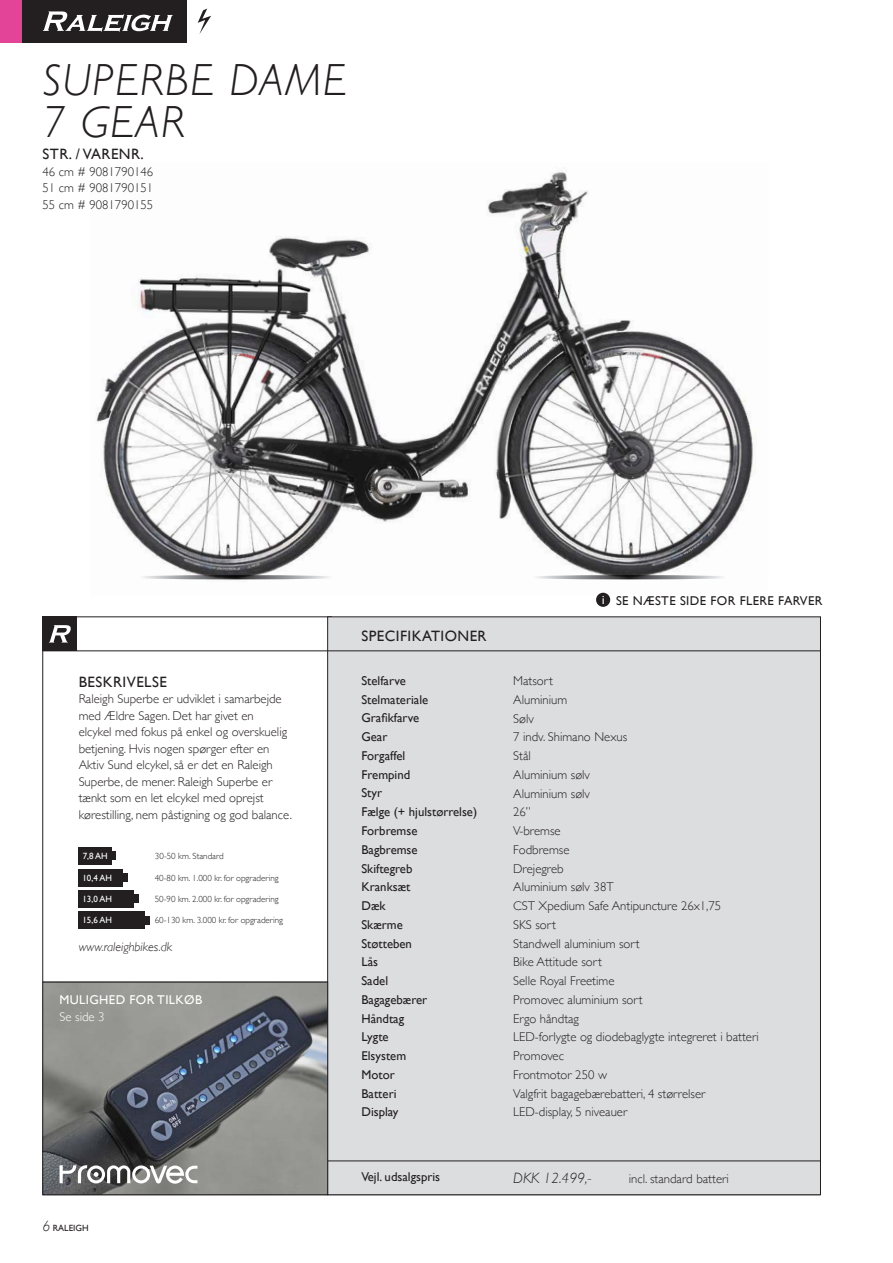
<style>
.page{position:relative;width:893px;height:1263px;background:#fff}
.page>*{position:absolute;margin:0;border:0;box-sizing:border-box;transform-origin:0 0}
.Overskrift{font:italic 300 45px "Gill Sans";letter-spacing:.03em;color:#231f20}
.Mellemrubrik{font:15px "Gill Sans";letter-spacing:.03em;color:#231f20}
.Pris{font:italic 300 15px "Gill Sans";color:#231f20}
.Specs__light{font:300 12.75px "Gill Sans";color:#231f20}
.Brødtekst{font:300 12.75px/16.5px "Gill Sans";color:#231f20}
.Specs__bold{font:12.75px "Gill Sans";color:#231f20}
.Mellemrubrik-2{font:12.75px "Gill Sans";letter-spacing:.03em;color:#231f20}
.t1{font:italic 300 12.75px "Gill Sans";color:#231f20}
.Mellemrubrik-3{font:12.75px "Gill Sans";letter-spacing:.03em;color:#fff}
.Brødtekst-2{font:300 12.75px "Gill Sans";color:#fff}
.t2{font:300 9px "Gill Sans";color:#231f20}
.t3{font:9px "Gill Sans";color:#fff}
.t4{font:9px "Gill Sans";color:#231f20}
.s1{font-weight:300;font-style:italic;font-size:15px}
</style>
<div class="page">
<div style="left:43px;top:617px;width:34px;height:34px;background:#231f20"></div>
<div style="left:0;top:0;width:187px;height:43px;background:#231f20"></div>
<div style="left:328px;top:617px;width:492px;height:578px;background:#dcdddf"></div>
<hr style="left:43px;top:651px;width:778px;height:1px;background:#231f20">
<hr style="left:327px;top:1161px;width:493px;height:1px;background:#231f20">
<svg style="left:198px;top:9px;width:13px;height:25px"></svg>
<svg style="left:43px;top:11px;width:130px;height:21px"></svg>
<svg style="left:49px;top:625px;width:22px;height:17px"></svg>
<div style="left:0;top:0;width:21px;height:43px;background:#e44498"></div>
<div style="left:79px;top:847px;width:33px;height:17px;background:#231f20"></div>
<svg style="left:112px;top:851px;width:4px;height:9px"></svg>
<div style="left:79px;top:869px;width:44px;height:17px;background:#231f20"></div>
<svg style="left:123px;top:873px;width:4px;height:9px"></svg>
<div style="left:79px;top:912px;width:66px;height:17px;background:#231f20"></div>
<svg style="left:145px;top:916px;width:4px;height:8px"></svg>
<div style="left:79px;top:890px;width:55px;height:17px;background:#231f20"></div>
<svg style="left:134px;top:895px;width:4px;height:8px"></svg>
<img style="left:45px;top:984px;width:281px;height:209px">
<div style="left:43px;top:982px;width:285px;height:213px;border:1px solid #231f20"></div>
<svg style="left:60px;top:1165px;width:137px;height:19px"></svg>
<img style="left:96px;top:170px;width:660px;height:425px">
<div style="left:596px;top:593px;width:14px;height:14px;background:#231f20;border-radius:50%"></div>
<svg style="left:602px;top:596px;width:2px;height:8px"></svg>
<p class="Overskrift" style="left:43px;top:55px;width:306px">SUPERBE DAME</p>
<p class="Overskrift" style="left:43px;top:97px;width:144px">7 GEAR</p>
<p class="Mellemrubrik" style="left:43px;top:145px;width:103px">STR. / VARENR.</p>
<p class="Brødtekst" style="left:43px;top:163px;width:112px">46 cm # 9081790146</p>
<p class="Brødtekst" style="left:43px;top:179px;width:112px">51 cm # 9081790151</p>
<p class="Brødtekst" style="left:43px;top:196px;width:112px">55 cm # 9081790155</p>
<p class="Mellemrubrik" style="left:79px;top:673px;width:90px">BESKRIVELSE</p>
<p class="Brødtekst" style="left:79px;top:690px;width:215px">Raleigh Superbe er udviklet i samarbejde med Ældre Sagen. Det har givet en<br>elcykel med fokus på enkel og overskuelig betjening. Hvis nogen spørger efter en Aktiv Sund elcykel, så er det en Raleigh Superbe, de mener. Raleigh Superbe er tænkt som en let elcykel med oprejst kørestilling, nem påstigning og god balance.</p>
<p class="t3" style="left:83px;top:850px;width:27px">7,8 AH</p>
<p class="t2" style="left:155px;top:849px;width:70px">30-50 km. Standard</p>
<p class="t3" style="left:82px;top:872px;width:31px">10,4 AH</p>
<p class="t2" style="left:155px;top:871px;width:125px">40-80 km. 1.000 kr. for opgradering</p>
<p class="t3" style="left:82px;top:915px;width:31px">15,6 AH</p>
<p class="t2" style="left:155px;top:913px;width:130px">60-130 km. 3.000 kr. for opgradering</p>
<p class="t3" style="left:82px;top:894px;width:31px">13,0 AH</p>
<p class="t2" style="left:155px;top:892px;width:125px">50-90 km. 2.000 kr. for opgradering</p>
<p class="t1" style="left:79px;top:939px;width:95px">www.raleighbikes.dk</p>
<p class="Mellemrubrik-3" style="left:60px;top:992px;width:144px">MULIGHED FOR TILKØB</p>
<p class="Brødtekst-2" style="left:60px;top:1006px;width:47px">Se side 3</p>
<p class="t4" style="left:43px;top:1222px;width:48px"><span class="s1">6</span> RALEIGH</p>
<p class="Mellemrubrik" style="left:361px;top:627px;width:127px">SPECIFIKATIONER</p>
<p class="Specs__bold" style="left:361px;top:673px;width:46px">Stelfarve</p>
<p class="Specs__bold" style="left:361px;top:692px;width:68px">Stelmateriale</p>
<p class="Specs__bold" style="left:361px;top:711px;width:59px">Grafikfarve</p>
<p class="Specs__bold" style="left:361px;top:729px;width:28px">Gear</p>
<p class="Specs__bold" style="left:361px;top:748px;width:45px">Forgaffel</p>
<p class="Specs__bold" style="left:361px;top:767px;width:50px">Frempind</p>
<p class="Specs__bold" style="left:361px;top:786px;width:22px">Styr</p>
<p class="Specs__bold" style="left:361px;top:804px;width:117px">Fælge (+ hjulstørrelse)</p>
<p class="Specs__bold" style="left:361px;top:823px;width:57px">Forbremse</p>
<p class="Specs__bold" style="left:361px;top:842px;width:58px">Bagbremse</p>
<p class="Specs__bold" style="left:361px;top:861px;width:52px">Skiftegreb</p>
<p class="Specs__bold" style="left:361px;top:879px;width:50px">Kranksæt</p>
<p class="Specs__bold" style="left:361px;top:898px;width:26px">Dæk</p>
<p class="Specs__bold" style="left:361px;top:917px;width:43px">Skærme</p>
<p class="Specs__bold" style="left:361px;top:936px;width:52px">Støtteben</p>
<p class="Specs__bold" style="left:361px;top:954px;width:18px">Lås</p>
<p class="Specs__bold" style="left:361px;top:973px;width:28px">Sadel</p>
<p class="Specs__bold" style="left:361px;top:992px;width:67px">Bagagebærer</p>
<p class="Specs__bold" style="left:361px;top:1011px;width:44px">Håndtag</p>
<p class="Specs__bold" style="left:361px;top:1029px;width:29px">Lygte</p>
<p class="Specs__bold" style="left:361px;top:1048px;width:46px">Elsystem</p>
<p class="Specs__bold" style="left:361px;top:1067px;width:35px">Motor</p>
<p class="Specs__bold" style="left:361px;top:1086px;width:37px">Batteri</p>
<p class="Specs__bold" style="left:361px;top:1104px;width:38px">Display</p>
<p class="Mellemrubrik-2" style="left:616px;top:593px;width:208px">SE NÆSTE SIDE FOR FLERE FARVER</p>
<p class="Specs__light" style="left:513px;top:671px;width:41px">Matsort</p>
<p class="Specs__light" style="left:513px;top:690px;width:56px">Aluminium</p>
<p class="Specs__light" style="left:513px;top:708px;width:22px">Sølv</p>
<p class="Specs__light" style="left:513px;top:727px;width:116px">7 indv. Shimano Nexus</p>
<p class="Specs__light" style="left:513px;top:746px;width:19px">Stål</p>
<p class="Specs__light" style="left:513px;top:765px;width:78px">Aluminium sølv</p>
<p class="Specs__light" style="left:513px;top:783px;width:78px">Aluminium sølv</p>
<p class="Specs__light" style="left:513px;top:802px;width:19px">26”</p>
<p class="Specs__light" style="left:513px;top:821px;width:49px">V-bremse</p>
<p class="Specs__light" style="left:513px;top:840px;width:58px">Fodbremse</p>
<p class="Specs__light" style="left:513px;top:858px;width:52px">Drejegreb</p>
<p class="Specs__light" style="left:513px;top:877px;width:102px">Aluminium sølv 38T</p>
<p class="Specs__light" style="left:513px;top:896px;width:210px">CST Xpedium Safe Antipuncture 26x1,75</p>
<p class="Specs__light" style="left:513px;top:915px;width:44px">SKS sort</p>
<p class="Specs__light" style="left:513px;top:933px;width:128px">Standwell aluminium sort</p>
<p class="Specs__light" style="left:513px;top:952px;width:90px">Bike Attitude sort</p>
<p class="Specs__light" style="left:513px;top:971px;width:103px">Selle Royal Freetime</p>
<p class="Specs__light" style="left:513px;top:990px;width:131px">Promovec aluminium sort</p>
<p class="Specs__light" style="left:513px;top:1008px;width:67px">Ergo håndtag</p>
<p class="Specs__light" style="left:513px;top:1027px;width:247px">LED-forlygte og diodebaglygte integreret i batteri</p>
<p class="Specs__light" style="left:513px;top:1046px;width:52px">Promovec</p>
<p class="Specs__light" style="left:513px;top:1065px;width:95px">Frontmotor 250 w</p>
<p class="Specs__light" style="left:513px;top:1083px;width:194px">Valgfrit bagagebærebatteri, 4 størrelser</p>
<p class="Specs__light" style="left:513px;top:1102px;width:116px">LED-display, 5 niveauer</p>
<p class="Specs__bold" style="left:361px;top:1169px;width:80px">Vejl. udsalgspris</p>
<p class="Pris" style="left:513px;top:1169px;width:80px">DKK 12.499,-</p>
<p class="Specs__light" style="left:629px;top:1168px;width:102px">incl. standard batteri</p>
</div>
